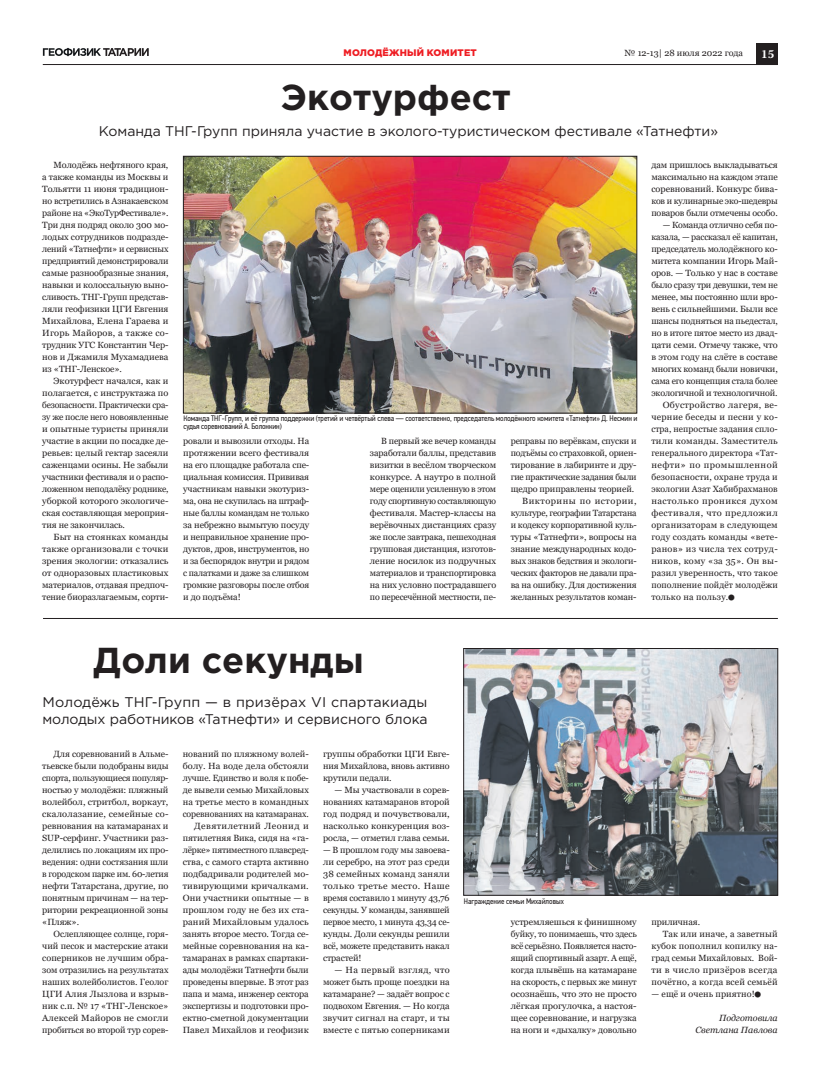
<style>
.page{position:relative;width:820px;height:1078px;background:#fff}
.page>*{position:absolute;margin:0;border:0;box-sizing:border-box;transform-origin:0 0}
.t1{font:700 36px "Gotham Pro";color:#231f20}
.t2{font:14px/17px "Gotham Pro";color:#231f20}
.t3{font:700 12px "Warnock Pro";color:#fff}
.t4{font:900 9.5px "Gotham Pro";letter-spacing:.02em;color:#ee1d23}
.t5{font:9px/12px "Georgia";letter-spacing:-.01em;color:#231f20;text-align:justify}
.t6{font:9px "Georgia";letter-spacing:.025em;color:#231f20}
.t7{font:9px "Georgia";letter-spacing:.01em;color:#231f20}
.t8{font:9px "Georgia";letter-spacing:.02em;color:#231f20}
.t9{font:9px "Georgia";letter-spacing:.015em;color:#231f20}
.t10{font:9px "Georgia";letter-spacing:.045em;color:#231f20}
.t11{font:italic 9px/12px "Georgia";color:#231f20;text-align:right}
.t12{font:9px "Georgia";letter-spacing:.03em;color:#231f20}
.t13{font:9px "Georgia";letter-spacing:.035em;color:#231f20}
.t14{font:8px/8px "PF Din Text Cond Pro";letter-spacing:-.01em;color:#231f20}
</style>
<div class="page">
<img style="left:185px;top:158px;width:449px;height:253px">
<div style="left:183px;top:156px;width:453px;height:257px;border:1px solid #231f20"></div>
<div style="left:756px;top:43px;width:21px;height:21px;background:#231f20"></div>
<svg style="left:43px;top:48px;width:106px;height:8px"></svg>
<hr style="left:43px;top:64px;width:734px;height:1px;background:#231f20">
<img style="left:465px;top:650px;width:310px;height:243px">
<div style="left:463px;top:648px;width:314px;height:247px;border:1px solid #231f20"></div>
<hr style="left:43px;top:618px;width:734px;height:1px;background:#231f20">
<p class="t4" style="left:343px;top:47px;width:135px">МОЛОДЁЖНЫЙ КОМИТЕТ</p>
<p class="t5" style="left:624px;top:47px;width:120px">№ 12-13| 28 июля 2022 года</p>
<h3 class="t3" style="left:761px;top:47px;width:14px">15</h3>
<h1 class="t1" style="left:281px;top:77px;width:231px">Экотурфест</h1>
<h2 class="t2" style="left:99px;top:123px;width:620px">Команда ТНГ-Групп приняла участие в эколого-туристическом фестивале «Татнефти»</h2>
<p class="t5" style="left:42px;top:159px;width:128px;text-indent:11px">Молодёжь нефтяного края, а также команды из Москвы и Тольятти 11 июня традицион&shy;но встретились в Азнакаевском районе на «ЭкоТурФестивале».<br>Три дня подряд около 300 мо&shy;лодых сотрудников подразде&shy;лений «Татнефти» и сервисных предприятий демонстрировали самые разнообразные знания, навыки и колоссальную выно&shy;сливость. ТНГ-Групп представ&shy;ляли геофизики ЦГИ Евгения Михайлова, Елена Гараева и Игорь Майоров, а также со&shy;трудник УГС Константин Чер&shy;нов и Джамиля Мухамадиева из «ТНГ-Ленское».</p>
<p class="t5" style="left:42px;top:375px;width:128px;text-indent:11px">Экотурфест начался, как и полагается, с инструктажа по безопасности. Практически сра&shy;зу же после него новоявленные и опытные туристы приняли участие в акции по посадке де&shy;ревьев: целый гектар засеяли саженцами осины. Не забыли участники фестиваля и о распо&shy;ложенном неподалёку роднике, уборкой которого экологиче&shy;ская составляющая мероприя&shy;тия не закончилась.</p>
<p class="t5" style="left:42px;top:531px;width:128px;text-indent:11px">Быт на стоянках команды также организовали с точки зрения экологии: отказались от одноразовых пластиковых материалов, отдавая предпоч&shy;тение биоразлагаемым, сорти-</p>
<p class="t5" style="left:651px;top:159px;width:128px">дам пришлось выкладываться максимально на каждом этапе соревнований. Конкурс бива&shy;ков и кулинарные эко-шедевры поваров были отмечены особо.</p>
<p class="t5" style="left:662px;top:219px;width:116px">— Команда отлично себя по-</p>
<p class="t5" style="left:651px;top:231px;width:128px">казала, — рассказал её капитан,</p>
<p class="t5" style="left:651px;top:243px;width:128px">председатель молодёжного ко-</p>
<p class="t5" style="left:651px;top:255px;width:128px">митета компании Игорь Май-</p>
<p class="t5" style="left:651px;top:267px;width:128px">оров. — Только у нас в составе</p>
<p class="t5" style="left:651px;top:279px;width:128px">было сразу три девушки, тем не</p>
<p class="t5" style="left:651px;top:291px;width:128px">менее, мы постоянно шли вро-</p>
<p class="t5" style="left:651px;top:303px;width:128px">вень с сильнейшими. Были все</p>
<p class="t5" style="left:651px;top:315px;width:128px">шансы подняться на пьедестал,</p>
<p class="t5" style="left:651px;top:327px;width:128px">но в итоге пятое место из двад-</p>
<p class="t5" style="left:651px;top:339px;width:128px">цати семи. Отмечу также, что</p>
<p class="t5" style="left:651px;top:351px;width:128px">в этом году на слёте в составе</p>
<p class="t5" style="left:651px;top:363px;width:128px">многих команд были новички,</p>
<p class="t5" style="left:651px;top:375px;width:128px">сама его концепция стала более</p>
<p class="t5" style="left:651px;top:387px;width:128px">экологичной и технологичной.</p>
<p class="t12" style="left:662px;top:399px;width:116px">Обустройство лагеря, ве-</p>
<p class="t6" style="left:651px;top:411px;width:128px">черние беседы и песни у ко-</p>
<p class="t5" style="left:651px;top:423px;width:128px">стра, непростые задания спло-</p>
<p class="t6" style="left:651px;top:435px;width:128px">тили команды. Заместитель</p>
<p class="t7" style="left:651px;top:447px;width:128px">генерального директора «Тат-</p>
<p class="t10" style="left:651px;top:459px;width:128px">нефти» по промышленной</p>
<p class="t9" style="left:651px;top:471px;width:128px">безопасности, охране труда и</p>
<p class="t5" style="left:651px;top:483px;width:128px">экологии Азат Хабибрахманов</p>
<p class="t10" style="left:651px;top:495px;width:128px">настолько проникся духом</p>
<p class="t10" style="left:651px;top:507px;width:128px">фестиваля, что предложил</p>
<p class="t8" style="left:651px;top:519px;width:128px">организаторам в следующем</p>
<p class="t8" style="left:651px;top:531px;width:128px">году создать команды «вете-</p>
<p class="t6" style="left:651px;top:543px;width:128px">ранов» из числа тех сотруд-</p>
<p class="t6" style="left:651px;top:555px;width:128px">ников, кому «за 35». Он вы-</p>
<p class="t8" style="left:651px;top:567px;width:128px">разил уверенность, что такое</p>
<p class="t7" style="left:651px;top:579px;width:128px">пополнение пойдёт молодёжи</p>
<p class="t8" style="left:651px;top:591px;width:85px">только на пользу.○</p>
<p class="t14" style="left:183px;top:414px;width:455px">Команда ТНГ-Групп, и её группа поддержки (третий и четвёртый слева — соответственно, председатель молодёжного комитета «Татнефти» Д. Несмин и судья соревнований А. Болонкин)</p>
<p class="t5" style="left:183px;top:435px;width:127px">ровали и вывозили отходы. На протяжении всего фестиваля на его площадке работала спе&shy;циальная комиссия. Прививая участникам навыки экотуриз&shy;ма, она не скупилась на штраф&shy;ные баллы командам не только за небрежно вымытую посуду и неправильное хранение про&shy;дуктов, дров, инструментов, но и за беспорядок внутри и рядом с палатками и даже за слишком громкие разговоры после отбоя и до подъёма!</p>
<p class="t5" style="left:370px;top:435px;width:128px;text-indent:11px">В первый же вечер команды заработали баллы, представив визитки в весёлом творческом конкурсе. А наутро в полной мере оценили усиленную в этом году спортивную составляющую фестиваля. Мастер-классы на верёвочных дистанциях сразу же после завтрака, пешеходная групповая дистанция, изготов&shy;ление носилок из подручных материалов и транспортировка на них условно пострадавшего по пересечённой местности, пе-</p>
<p class="t5" style="left:510px;top:435px;width:127px;text-align:right">реправы по верёвкам, спуски и подъёмы со страховкой, ориен&shy;тирование в лабиринте и дру&shy;гие практические задания были щедро приправлены теорией.<br>Викторины по истории, культуре, географии Татарстана и кодексу корпоративной куль&shy;туры «Татнефти», вопросы на знание международных кодо&shy;вых знаков бедствия и экологи&shy;ческих факторов не давали пра&shy;ва на ошибку. Для достижения желанных результатов коман-</p>
<h1 class="t1" style="left:94px;top:638px;width:272px">Доли секунды</h1>
<h2 class="t2" style="left:43px;top:693px;width:386px">Молодёжь ТНГ-Групп — в призёрах VI спартакиады молодых работников «Татнефти» и сервисного блока</h2>
<p class="t5" style="left:42px;top:747px;width:128px;text-indent:11px">Для соревнований в Альме&shy;тьевске были подобраны виды спорта, пользующиеся популяр&shy;ностью у молодёжи: пляжный волейбол, стритбол, воркаут, скалолазание, семейные со&shy;ревнования на катамаранах и SUP-серфинг. Участники раз&shy;делились по локациям их про&shy;ведения: одни состязания шли в городском парке им. 60-летия нефти Татарстана, другие, по понятным причинам — на тер&shy;ритории рекреационной зоны «Пляж».</p>
<p class="t5" style="left:42px;top:927px;width:128px;text-indent:11px">Ослепляющее солнце, горя&shy;чий песок и мастерские атаки соперников не лучшим обра&shy;зом отразились на результатах наших волейболистов. Геолог ЦГИ Алия Лызлова и взрыв&shy;ник с.п. № 17 «ТНГ-Ленское» Алексей Майоров не смогли пробиться во второй тур сорев-</p>
<p class="t5" style="left:183px;top:747px;width:127px;text-align:right">нований по пляжному волей&shy;болу. На воде дела обстояли лучше. Единство и воля к побе&shy;де вывели семью Михайловых на третье место в командных соревнованиях на катамаранах.<br>Девятилетний Леонид и пятилетняя Вика, сидя на «га&shy;лёрке» пятиместного плавсред&shy;ства, с самого старта активно подбадривали родителей мо&shy;тивирующими кричалками.<br>Они участники опытные — в прошлом году не без их ста&shy;раний Михайловым удалось занять второе место. Тогда се&shy;мейные соревнования на ка&shy;тамаранах в рамках спартаки&shy;ады молодёжи Татнефти были проведены впервые. В этот раз папа и мама, инженер сектора экспертизы и подготовки про&shy;ектно-сметной документации<br>Павел Михайлов и геофизик</p>
<p class="t5" style="left:323px;top:747px;width:128px">группы обработки ЦГИ Евге&shy;ния Михайлова, вновь активно крутили педали.</p>
<p class="t5" style="left:323px;top:783px;width:128px;text-indent:11px">— Мы участвовали в сорев&shy;нованиях катамаранов второй год подряд и почувствовали, насколько конкуренция воз&shy;росла, — отметил глава семьи.</p>
<p class="t5" style="left:323px;top:843px;width:128px">— В прошлом году мы завоева&shy;ли серебро, на этот раз среди 38 семейных команд заняли только третье место. Наше время составило 1 минуту 43,76 секунды. У команды, занявшей первое место, 1 минута 43,34 се&shy;кунды. Доли секунды решили всё, можете представить накал страстей!</p>
<p class="t5" style="left:323px;top:963px;width:128px;text-indent:11px">— На первый взгляд, что может быть проще поездки на катамаране? — задаёт вопрос с подвохом Евгения. — Но когда звучит сигнал на старт, и ты вместе с пятью соперниками</p>
<p class="t14" style="left:463px;top:897px;width:102px">Награждение семьи Михайловых</p>
<p class="t5" style="left:510px;top:915px;width:127px">устремляешься к финишному буйку, то понимаешь, что здесь всё серьёзно. Появляется насто&shy;ящий спортивный азарт. А ещё, когда плывёшь на катамаране на скорость, с первых же минут осознаёшь, что это не просто лёгкая прогулочка, а настоя&shy;щее соревнование, и нагрузка на ноги и «дыхалку» довольно</p>
<p class="t5" style="left:651px;top:915px;width:50px">приличная.</p>
<p class="t7" style="left:662px;top:927px;width:116px">Так или иначе, а заветный</p>
<p class="t9" style="left:651px;top:939px;width:127px">кубок пополнил копилку на-</p>
<p class="t5" style="left:651px;top:951px;width:127px">град семьи Михайловых. Вой-</p>
<p class="t13" style="left:651px;top:963px;width:127px">ти в число призёров всегда</p>
<p class="t9" style="left:651px;top:975px;width:127px">почётно, а когда всей семьёй</p>
<p class="t7" style="left:651px;top:987px;width:111px">— ещё и очень приятно!○</p>
<p class="t11" style="left:695px;top:1011px;width:84px">Подготовила<br>Светлана Павлова</p>
</div>
